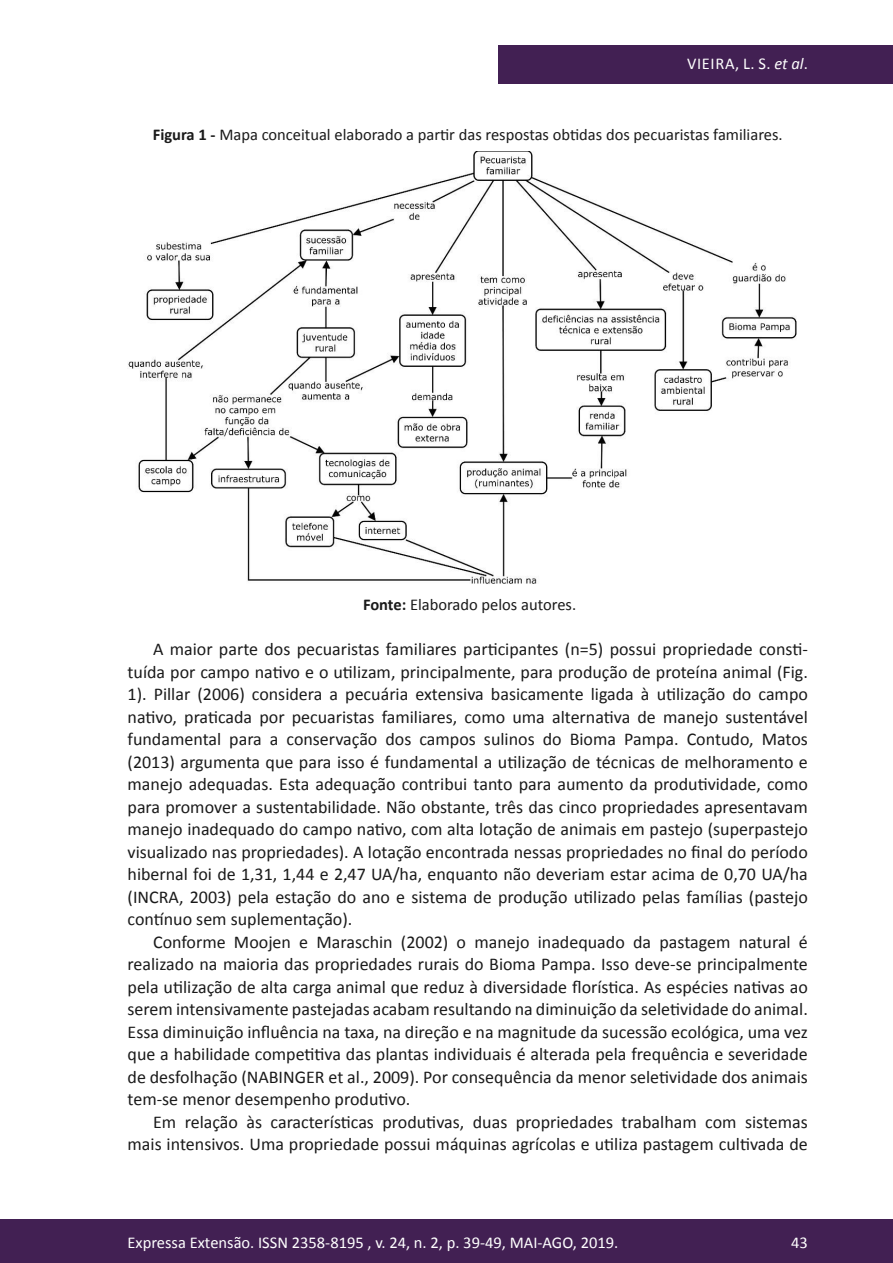
<style>
.page{position:relative;width:893px;height:1263px;background:#fff}
.page>*{position:absolute;margin:0;border:0;box-sizing:border-box;transform-origin:0 0}
.texto{font:18px/22.5px "Calibri";color:#1a1a1a;text-align:justify}
.legenda{font:16.5px "Calibri";color:#1a1a1a}
.t1{font:16.5px "Calibri";color:#fff}
.s1{font-style:italic}
.s2{font-weight:700}
</style>
<div class="page">
<div style="left:0;top:1219px;width:893px;height:44px;background:#422053"></div>
<div style="left:498px;top:45px;width:395px;height:39px;background:#422053"></div>
<img style="left:128px;top:151px;width:669px;height:433px">
<p class="t1" style="left:687px;top:53px;width:122px">VIEIRA, L. S. <span class="s1">et al</span>.</p>
<p class="legenda" style="left:153px;top:125px;width:631px"><span class="s2">Figura 1 -</span> Mapa conceitual elaborado a partir das respostas obtidas dos pecuaristas familiares.</p>
<p class="legenda" style="left:363px;top:594px;width:215px"><span class="s2">Fonte:</span> Elaborado pelos autores.</p>
<p class="texto" style="left:128px;top:638px;width:682px;text-indent:26px">A maior parte dos pecuaristas familiares participantes (n=5) possui propriedade consti&shy;tuída por campo nativo e o utilizam, principalmente, para produção de proteína animal (Fig.<br>1). Pillar (2006) considera a pecuária extensiva basicamente ligada à utilização do campo nativo, praticada por pecuaristas familiares, como uma alternativa de manejo sustentável fundamental para a conservação dos campos sulinos do Bioma Pampa. Contudo, Matos (2013) argumenta que para isso é fundamental a utilização de técnicas de melhoramento e manejo adequadas. Esta adequação contribui tanto para aumento da produtividade, como para promover a sustentabilidade. Não obstante, três das cinco propriedades apresentavam manejo inadequado do campo nativo, com alta lotação de animais em pastejo (superpastejo visualizado nas propriedades). A lotação encontrada nessas propriedades no final do período hibernal foi de 1,31, 1,44 e 2,47 UA/ha, enquanto não deveriam estar acima de 0,70 UA/ha (INCRA, 2003) pela estação do ano e sistema de produção utilizado pelas famílias (pastejo contínuo sem suplementação).</p>
<p class="texto" style="left:128px;top:931px;width:682px;text-indent:26px">Conforme Moojen e Maraschin (2002) o manejo inadequado da pastagem natural é realizado na maioria das propriedades rurais do Bioma Pampa. Isso deve-se principalmente pela utilização de alta carga animal que reduz à diversidade florística. As espécies nativas ao serem intensivamente pastejadas acabam resultando na diminuição da seletividade do animal.<br>Essa diminuição influência na taxa, na direção e na magnitude da sucessão ecológica, uma vez que a habilidade competitiva das plantas individuais é alterada pela frequência e severidade de desfolhação (NABINGER et al., 2009). Por consequência da menor seletividade dos animais tem-se menor desempenho produtivo.</p>
<p class="texto" style="left:128px;top:1111px;width:682px;text-align:right">Em relação às características produtivas, duas propriedades trabalham com sistemas mais intensivos. Uma propriedade possui máquinas agrícolas e utiliza pastagem cultivada de</p>
<p class="t1" style="left:128px;top:1231px;width:492px">Expressa Extensão. ISSN 2358-8195 , v. 24, n. 2, p. 39-49, MAI-AGO, 2019.</p>
<p class="t1" style="left:791px;top:1231px;width:18px">43</p>
</div>
